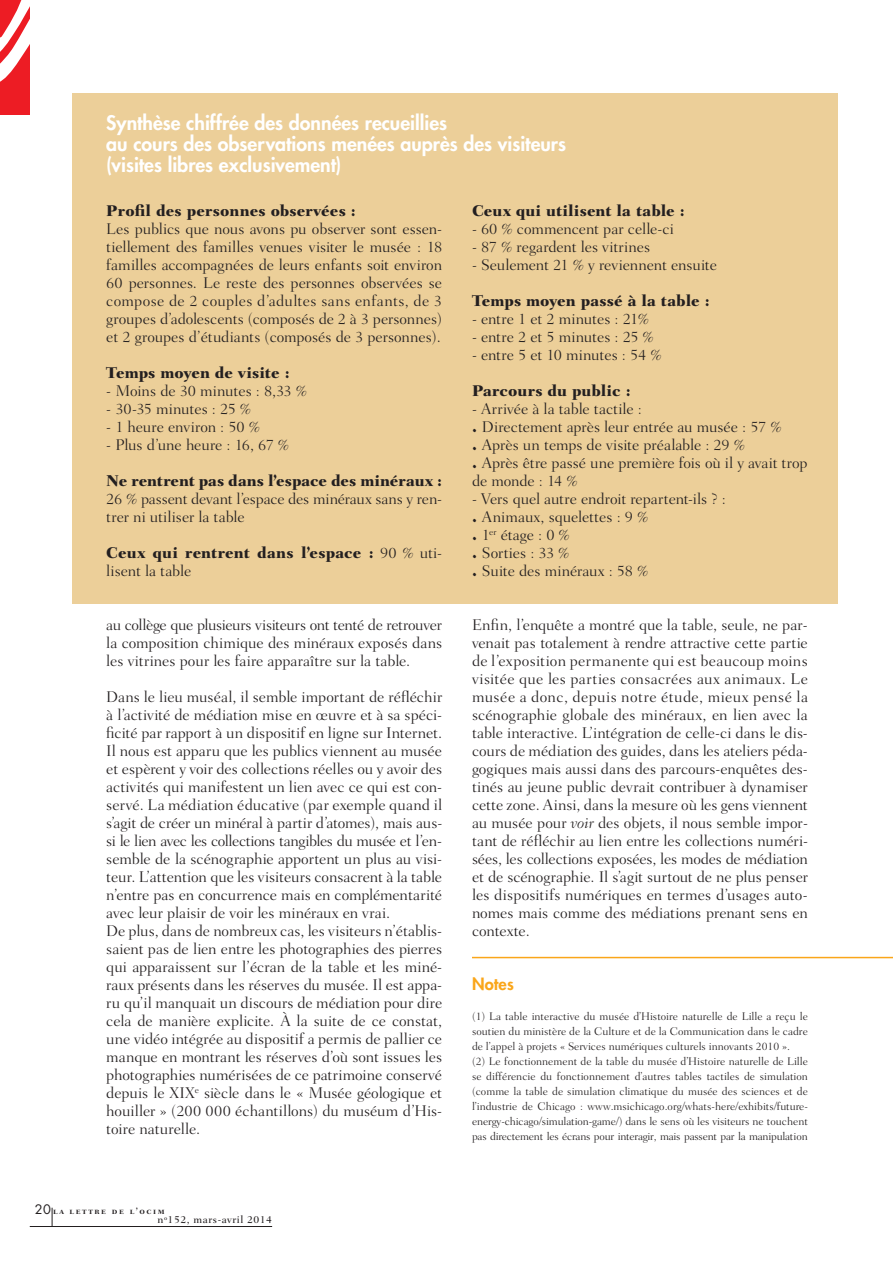
<style>
.page{position:relative;width:893px;height:1263px;background:#fff}
.page>*{position:absolute;margin:0;border:0;box-sizing:border-box;transform-origin:0 0}
.t1{font:800 19.5px/21px "Futura";color:#fff}
.t2{font:800 16.5px "Futura";letter-spacing:.01em;color:#faa61a}
.t3{font:300 15.75px/18px "Fairfield LH";letter-spacing:-.005em;color:#231f20}
.t4{font:800 15.75px/18px "Fairfield LH";color:#231f20}
.t5{font:12.75px "Futura";color:#231f20}
.t6{font:300 11.25px/15px "Fairfield LH";color:#231f20}
.t7{font:500 10.5px "Fairfield LH";letter-spacing:.05em;color:#231f20}
.t8{font:9px "Fairfield LH Bold SC";letter-spacing:.17em;color:#231f20}
.s1{font-weight:300}
.s2{font-weight:800}
.s3{font-style:italic}
</style>
<div class="page">
<hr style="left:30px;top:1226px;width:242px;height:1px;background:#231f20">
<svg style="left:52px;top:1208px;width:1px;height:18px"></svg>
<svg style="left:1px;top:0;width:29px;height:115px"></svg>
<hr style="left:472px;top:957px;width:421px;height:1px;background:#faa61a">
<div style="left:72px;top:94px;width:766px;height:510px;background:#eccf99"></div>
<p class="t1" style="left:106px;top:114px;width:461px">Synthèse chiffrée des données recueillies<br>au cours des observations menées auprès des visiteurs (visites libres exclusivement)</p>
<p class="t4" style="left:106px;top:203px;width:251px">Profil des personnes observées :</p>
<p class="t3" style="left:106px;top:221px;width:337px;text-align:justify">Les publics que nous avons pu observer sont essen&shy;tiellement des familles venues visiter le musée : 18 familles accompagnées de leurs enfants soit environ 60 personnes. Le reste des personnes observées se compose de 2 couples d’adultes sans enfants, de 3 groupes d’adolescents (composés de 2 à 3 personnes) et 2 groupes d’étudiants (composés de 3 personnes).</p>
<p class="t4" style="left:106px;top:365px;width:185px">Temps moyen de visite :</p>
<p class="t3" style="left:106px;top:383px;width:202px">- Moins de 30 minutes : 8,33 %</p>
<p class="t3" style="left:106px;top:401px;width:147px">- 30-35 minutes : 25 %</p>
<p class="t3" style="left:106px;top:419px;width:155px">- 1 heure environ : 50 %</p>
<p class="t3" style="left:106px;top:437px;width:185px">- Plus d’une heure : 16, 67 %</p>
<p class="t4" style="left:106px;top:473px;width:337px">Ne rentrent pas dans l’espace des minéraux :</p>
<p class="t3" style="left:106px;top:491px;width:337px">26 % passent devant l’espace des minéraux sans y ren&shy;trer ni utiliser la table</p>
<p class="t4" style="left:106px;top:545px;width:337px">Ceux qui rentrent dans l’espace : <span class="s1">90 % uti&shy;lisent la table</span></p>
<p class="t3" style="left:106px;top:617px;width:337px;text-align:justify">au collège que plusieurs visiteurs ont tenté de retrouver la composition chi mi que des minéraux exposés dans les vitrines pour les faire apparaître sur la table.</p>
<p class="t3" style="left:106px;top:689px;width:337px">Dans le lieu muséal, il semble important de réfléchir à l’activité de médiation mise en œuvre et à sa spéci&shy;ficité par rapport à un dispositif en ligne sur Internet.<br>Il nous est apparu que les publics viennent au musée et espèrent y voir des collections réelles ou y avoir des activités qui manifestent un lien avec ce qui est con&shy;servé. La médiation éducative (par exemple quand il s’agit de créer un minéral à partir d’atomes), mais aus&shy;si le lien avec les collections tangibles du musée et l’en&shy;semble de la scénographie apportent un plus au visi&shy;teur. L’attention que les visiteurs con sacrent à la table n’entre pas en concurrence mais en complémen tarité avec leur plaisir de voir les minéraux en vrai.<br>De plus, dans de nombreux cas, les visiteurs n’établis&shy;saient pas de lien entre les photographies des pierres qui apparaissent sur l’écran de la table et les miné&shy;raux présents dans les réserves du musée. Il est appa&shy;ru qu’il manquait un discours de médiation pour dire cela de manière explicite. À la suite de ce constat, une vidéo intégrée au dispositif a permis de pallier ce manque en montrant les réserves d’où sont issues les photographies numérisées de ce patrimoine conservé depuis le XIX<sup>e</sup> siècle dans le « Musée géologique et houiller » (200 000 échantillons) du muséum d’His&shy;toire naturelle.</p>
<p class="t5" style="left:35px;top:1204px;width:18px">20</p>
<p class="t8" style="left:53px;top:1206px;width:113px">la lettre de l’ocim</p>
<p class="t7" style="left:158px;top:1215px;width:116px">n<sup>o</sup>152, mars-avril 2014</p>
<p class="t4" style="left:472px;top:203px;width:214px">Ceux qui utilisent la table :</p>
<p class="t3" style="left:472px;top:221px;width:203px">- 60 % commencent par celle-ci</p>
<p class="t3" style="left:472px;top:239px;width:180px">- 87 % regardent les vitrines</p>
<p class="t3" style="left:472px;top:257px;width:247px">- Seulement 21 % y reviennent ensuite</p>
<p class="t4" style="left:472px;top:293px;width:239px">Temps moyen passé à la table :</p>
<p class="t3" style="left:472px;top:311px;width:179px">- entre 1 et 2 minutes : 21%</p>
<p class="t3" style="left:472px;top:329px;width:183px">- entre 2 et 5 minutes : 25 %</p>
<p class="t3" style="left:472px;top:347px;width:191px">- entre 5 et 10 minutes : 54 %</p>
<p class="t4" style="left:472px;top:383px;width:160px">Parcours du public :</p>
<p class="t3" style="left:472px;top:401px;width:337px">- Arrivée à la table tactile :<br><span class="s2">.</span> Directement après leur entrée au musée : 57 %<br><span class="s2">.</span> Après un temps de visite préalable : 29 %<br><span class="s2">.</span> Après être passé une première fois où il y avait trop de monde : 14 %</p>
<p class="t3" style="left:472px;top:491px;width:255px">- Vers quel autre endroit repartent-ils ? : <span class="s2">.</span> Animaux, squelettes : 9 %<br><span class="s2">.</span> 1<sup>er</sup> étage : 0 %<br><span class="s2">.</span> Sorties : 33 %<br><span class="s2">.</span> Suite des minéraux : 58 %</p>
<p class="t3" style="left:472px;top:617px;width:338px;text-align:justify">Enfin, l’enquête a montré que la table, seule, ne par&shy;venait pas totalement à rendre attractive cette partie de l’exposition permanente qui est beaucoup moins vi sitée que les parties consacrées aux animaux. Le musée a donc, depuis notre étude, mieux pensé la scénographie globale des minéraux, en lien avec la table interactive. L’intégration de celle-ci dans le dis&shy;cours de médiation des guides, dans les ateliers péda&shy;gogiques mais aussi dans des parcours-enquêtes des&shy;tinés au jeune public devrait contribuer à dynamiser cette zone. Ainsi, dans la mesure où les gens viennent au musée pour <span class="s3">voir</span> des objets, il nous semble impor&shy;tant de réfléchir au lien entre les collections numéri&shy;sées, les collections exposées, les modes de médiation et de scénographie. Il s’agit surtout de ne plus penser les dispositifs numériques en termes d’usages auto&shy;nomes mais comme des médiations prenant sens en contexte.</p>
<p class="t2" style="left:472px;top:976px;width:43px">Notes</p>
<p class="t6" style="left:472px;top:1010px;width:337px">(1) La table interactive du musée d’Histoire naturelle de Lille a reçu le soutien du ministère de la Culture et de la Communication dans le cadre de l’appel à projets « Services numériques culturels innovants 2010 ».<br>(2) Le fonctionnement de la table du musée d’Histoire naturelle de Lille se différencie du fonctionnement d’autres tables tactiles de simulation (comme la table de simulation climatique du musée des sciences et de l’industrie de Chicago : www.msichicago.org/whats-here/exhibits/future&shy;energy-chicago/simulation-game/) dans le sens où les visiteurs ne touchent pas directement les écrans pour interagir, mais passent par la manipulation</p>
</div>
